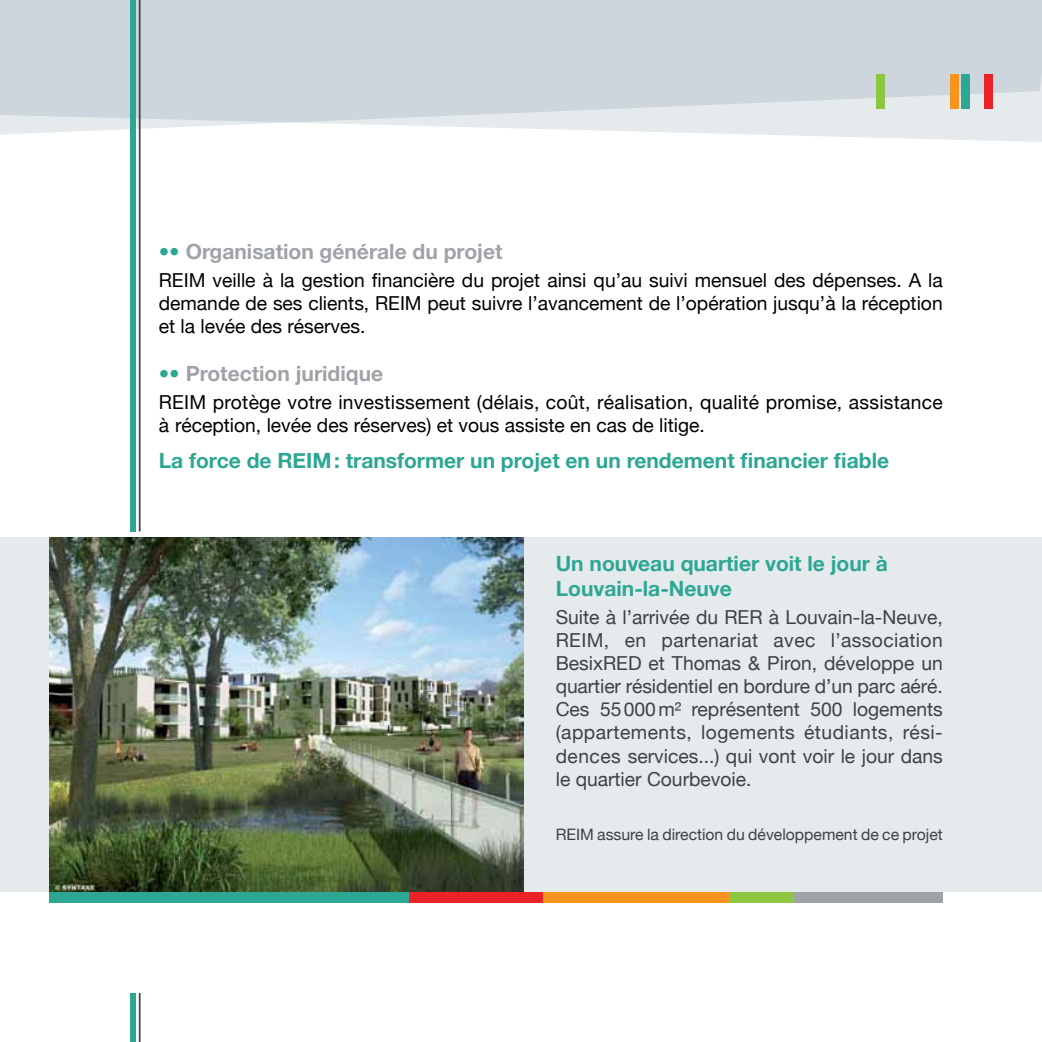
<style>
.page{position:relative;width:1042px;height:1042px;background:#fff}
.page>*{position:absolute;margin:0;border:0;box-sizing:border-box;transform-origin:0 0}
.t1{font:700 21px/25.2px "Helvetica Neue";color:#2ca793}
.t2{font:700 21px "Helvetica Neue";color:#9fa2a7}
.t3{font:19.25px/23.1px "Helvetica Neue";color:#000;text-align:justify}
.t4{font:19.25px/23.1px "Helvetica Neue";color:#414042;text-align:justify}
.t5{font:15.75px "Helvetica Neue";color:#414042}
.s1{color:#2ca793}
</style>
<div class="page">
<div style="left:0;top:538px;width:1042px;height:354px;background:#e5eaed"></div>
<img style="left:49px;top:538px;width:475px;height:354px">
<svg style="left:0;top:0;width:1042px;height:143px;background:#d4dce1"></svg>
<div style="left:983px;top:74px;width:9px;height:34px;background:#eb2227"></div>
<div style="left:961px;top:74px;width:9px;height:34px;background:#2ca793"></div>
<div style="left:950px;top:74px;width:9px;height:34px;background:#f7941e"></div>
<div style="left:876px;top:74px;width:9px;height:34px;background:#8dc63f"></div>
<div style="left:50px;top:892px;width:387px;height:10px;background:#2ca793"></div>
<div style="left:409px;top:892px;width:134px;height:10px;background:#eb2227"></div>
<div style="left:543px;top:892px;width:186px;height:10px;background:#f7941e"></div>
<div style="left:729px;top:892px;width:65px;height:10px;background:#8dc63f"></div>
<div style="left:794px;top:892px;width:149px;height:10px;background:#9fa2a7"></div>
<div style="left:130px;top:0;width:5px;height:531px;background:#2ca793"></div>
<hr style="left:139px;top:0;width:2px;height:531px;background:#414042">
<div style="left:130px;top:993px;width:5px;height:49px;background:#2ca793"></div>
<hr style="left:139px;top:993px;width:2px;height:49px;background:#414042">
<p class="t2" style="left:159px;top:238px;width:345px"><span class="s1">••</span> Organisation générale du projet</p>
<p class="t3" style="left:159px;top:268px;width:785px">REIM veille à la gestion financière du projet ainsi qu’au suivi mensuel des dépenses. A la demande de ses clients, REIM peut suivre l’avancement de l’opération jusqu’à la réception et la levée des réserves.</p>
<p class="t2" style="left:159px;top:361px;width:226px"><span class="s1">••</span> Protection juridique</p>
<p class="t3" style="left:159px;top:391px;width:785px">REIM protège votre investissement (délais, coût, réalisation, qualité promise, assistance à réception, levée des réserves) et vous assiste en cas de litige.</p>
<p class="t1" style="left:159px;top:447px;width:732px">La force de REIM: transformer un projet en un rendement financier fiable</p>
<p class="t1" style="left:556px;top:550px;width:334px">Un nouveau quartier voit le jour à<br>Louvain-la-Neuve</p>
<p class="t4" style="left:556px;top:605px;width:388px">Suite à l’arrivée du RER à Louvain-la-Neuve, REIM, en partenariat avec l’association BesixRED et Thomas &amp; Piron, développe un quartier résidentiel en bordure d’un parc aéré.<br>Ces 55000m² représentent 500 logements (appartements, logements étudiants, rési&shy;dences services...) qui vont voir le jour dans le quartier Courbevoie.</p>
<p class="t5" style="left:556px;top:825px;width:388px">REIM assure la direction du développement de ce projet</p>
</div>
